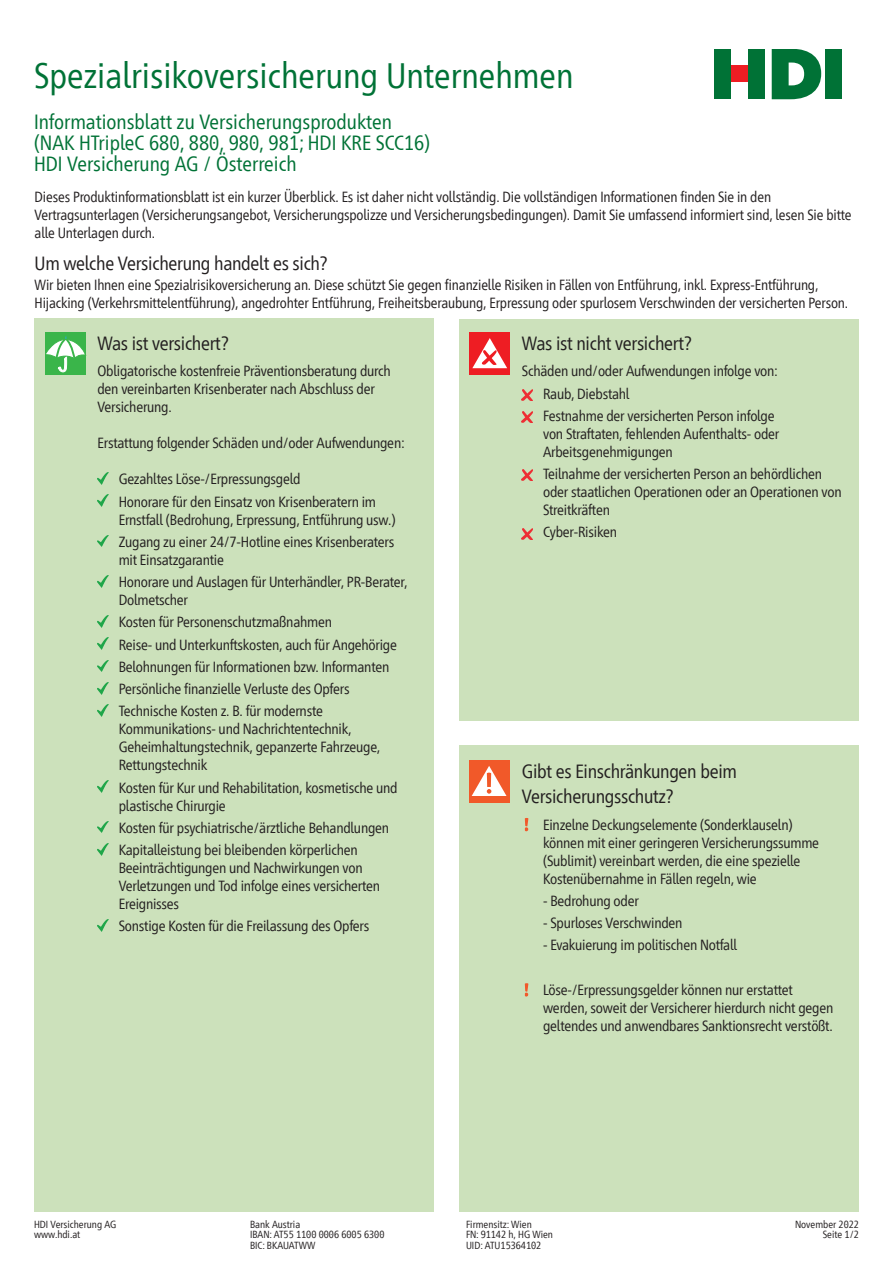
<style>
.page{position:relative;width:893px;height:1263px;background:#fff}
.page>*{position:absolute;margin:0;border:0;box-sizing:border-box;transform-origin:0 0}
.t1{font:36px "HDI Pro Cnd";color:#007236}
.t2{font:21px/21px "HDI Pro Cnd";color:#007236}
.t3{font:19.5px/25.5px "HDI Pro Cnd";letter-spacing:-.015em;color:#231f20}
.t4{font:15px/18px "HDI Pro Cnd";letter-spacing:-.015em;color:#231f20}
.t5{font:10.5px "HDI Pro Cnd";color:#231f20}
</style>
<div class="page">
<div style="left:459px;top:319px;width:400px;height:402px;background:#cce1bb"></div>
<div style="left:34px;top:319px;width:400px;height:893px;background:#cce1bb"></div>
<div style="left:459px;top:745px;width:400px;height:467px;background:#cce1bb"></div>
<svg style="left:97px;top:472px;width:11px;height:12px"></svg>
<svg style="left:97px;top:495px;width:11px;height:12px"></svg>
<svg style="left:97px;top:535px;width:11px;height:12px"></svg>
<svg style="left:97px;top:575px;width:11px;height:12px"></svg>
<svg style="left:97px;top:615px;width:11px;height:12px"></svg>
<svg style="left:97px;top:638px;width:11px;height:12px"></svg>
<svg style="left:97px;top:660px;width:11px;height:12px"></svg>
<svg style="left:97px;top:682px;width:11px;height:12px"></svg>
<svg style="left:97px;top:704px;width:11px;height:12px"></svg>
<svg style="left:97px;top:781px;width:11px;height:12px"></svg>
<svg style="left:97px;top:821px;width:11px;height:12px"></svg>
<svg style="left:97px;top:843px;width:11px;height:12px"></svg>
<svg style="left:97px;top:919px;width:11px;height:12px"></svg>
<svg style="left:522px;top:389px;width:11px;height:11px"></svg>
<svg style="left:522px;top:412px;width:11px;height:10px"></svg>
<svg style="left:522px;top:470px;width:11px;height:11px"></svg>
<svg style="left:522px;top:528px;width:11px;height:11px"></svg>
<svg style="left:525px;top:818px;width:3px;height:13px"></svg>
<svg style="left:525px;top:983px;width:3px;height:13px"></svg>
<div style="left:45px;top:332px;width:41px;height:43px;background:#3ab54a"></div>
<svg style="left:46px;top:336px;width:39px;height:36px"></svg>
<div style="left:469px;top:332px;width:41px;height:43px;background:#ee1d23"></div>
<svg style="left:472px;top:338px;width:35px;height:30px"></svg>
<div style="left:469px;top:760px;width:41px;height:42px;background:#f15929"></div>
<svg style="left:472px;top:766px;width:34px;height:30px"></svg>
<svg style="left:772px;top:49px;width:49px;height:50px"></svg>
<div style="left:825px;top:49px;width:17px;height:50px;background:#007236"></div>
<div style="left:731px;top:66px;width:17px;height:16px;background:#ee1d23"></div>
<div style="left:748px;top:49px;width:17px;height:50px;background:#007236"></div>
<div style="left:714px;top:49px;width:17px;height:50px;background:#007236"></div>
<h1 class="t1" style="left:34px;top:49px;width:541px">Spezialrisikoversicherung Unternehmen</h1>
<h2 class="t2" style="left:34px;top:109px;width:398px">Informationsblatt zu Versicherungsprodukten (NAK HTripleC 680, 880, 980, 981; HDI KRE SCC16)<br>HDI Versicherung AG / Österreich</h2>
<p class="t4" style="left:35px;top:187px;width:819px">Dieses Produktinformationsblatt ist ein kurzer Überblick. Es ist daher nicht vollständig. Die vollständigen Informationen finden Sie in den<br>Vertragsunterlagen (Versicherungsangebot, Versicherungspolizze und Versicherungsbedingungen). Damit Sie umfassend informiert sind, lesen Sie bitte alle Unterlagen durch.</p>
<h3 class="t3" style="left:35px;top:249px;width:294px">Um welche Versicherung handelt es sich?</h3>
<p class="t4" style="left:35px;top:275px;width:815px">Wir bieten Ihnen eine Spezialrisikoversicherung an. Diese schützt Sie gegen finanzielle Risiken in Fällen von Entführung, inkl. Express-Entführung,<br>Hijacking (Verkehrsmittelentführung), angedrohter Entführung, Freiheitsberaubung, Erpressung oder spurlosem Verschwinden der versicherten Person.</p>
<h3 class="t3" style="left:97px;top:329px;width:133px">Was ist versichert?</h3>
<p class="t4" style="left:97px;top:361px;width:295px">Obligatorische kostenfreie Präventionsberatung durch den vereinbarten Krisenberater nach Abschluss der<br>Versicherung.</p>
<p class="t4" style="left:97px;top:433px;width:309px">Erstattung folgender Schäden und/oder Aufwendungen:</p>
<p class="t4" style="left:119px;top:467px;width:259px;line-height:22.2px">Gezahltes Löse-/Erpressungsgeld<br>Honorare für den Einsatz von Krisenberatern im</p>
<p class="t4" style="left:119px;top:507px;width:278px;line-height:22.2px">Ernstfall (Bedrohung, Erpressung, Entführung usw.)<br>Zugang zu einer 24/7-Hotline eines Krisenberaters</p>
<p class="t4" style="left:119px;top:547px;width:290px;line-height:22.2px">mit Einsatzgarantie<br>Honorare und Auslagen für Unterhändler, PR-Berater,</p>
<p class="t4" style="left:119px;top:588px;width:280px;line-height:22.2px">Dolmetscher<br>Kosten für Personenschutzmaßnahmen<br>Reise- und Unterkunftskosten, auch für Angehörige Belohnungen für Informationen bzw. Informanten Persönliche finanzielle Verluste des Opfers Technische Kosten z. B. für modernste</p>
<p class="t4" style="left:119px;top:719px;width:263px">Kommunikations- und Nachrichtentechnik,<br>Geheimhaltungstechnik, gepanzerte Fahrzeuge,<br>Rettungstechnik</p>
<p class="t4" style="left:119px;top:777px;width:280px">Kosten für Kur und Rehabilitation, kosmetische und plastische Chirurgie</p>
<p class="t4" style="left:119px;top:815px;width:272px;line-height:22.2px">Kosten für psychiatrische/ärztliche Behandlungen<br>Kapitalleistung bei bleibenden körperlichen</p>
<p class="t4" style="left:119px;top:858px;width:263px">Beeinträchtigungen und Nachwirkungen von<br>Verletzungen und Tod infolge eines versicherten<br>Ereignisses</p>
<p class="t4" style="left:119px;top:916px;width:252px">Sonstige Kosten für die Freilassung des Opfers</p>
<h3 class="t3" style="left:522px;top:329px;width:172px">Was ist nicht versichert?</h3>
<p class="t4" style="left:543px;top:359px;width:236px;line-height:22.2px;text-indent:-21px">Schäden und/oder Aufwendungen infolge von:<br>Raub, Diebstahl<br>Festnahme der versicherten Person infolge</p>
<p class="t4" style="left:543px;top:423px;width:238px">von Straftaten, fehlenden Aufenthalts- oder<br>Arbeitsgenehmigungen</p>
<p class="t4" style="left:543px;top:464px;width:300px">Teilnahme der versicherten Person an behördlichen oder staatlichen Operationen oder an Operationen von<br>Streitkräften</p>
<p class="t4" style="left:543px;top:522px;width:76px">Cyber-Risiken</p>
<h3 class="t3" style="left:522px;top:756px;width:217px">Gibt es Einschränkungen beim<br>Versicherungsschutz?</h3>
<p class="t4" style="left:543px;top:814px;width:278px">Einzelne Deckungselemente (Sonderklauseln) können mit einer geringeren Versicherungssumme (Sublimit) vereinbart werden, die eine spezielle Kostenübernahme in Fällen regeln, wie</p>
<p class="t4" style="left:543px;top:890px;width:97px">- Bedrohung oder</p>
<p class="t4" style="left:543px;top:913px;width:141px">- Spurloses Verschwinden</p>
<p class="t4" style="left:543px;top:935px;width:196px">- Evakuierung im politischen Notfall</p>
<p class="t4" style="left:543px;top:979px;width:292px">Löse-/Erpressungsgelder können nur erstattet werden, soweit der Versicherer hierdurch nicht gegen geltendes und anwendbares Sanktionsrecht verstößt.</p>
<p class="t5" style="left:34px;top:1216px;width:84px">HDI Versicherung AG</p>
<p class="t5" style="left:250px;top:1216px;width:52px">Bank Austria</p>
<p class="t5" style="left:466px;top:1216px;width:67px">Firmensitz: Wien</p>
<p class="t5" style="left:795px;top:1216px;width:65px">November 2022</p>
<p class="t5" style="left:34px;top:1227px;width:48px">www.hdi.at</p>
<p class="t5" style="left:250px;top:1227px;width:136px">IBAN: AT55 1100 0006 6005 6300</p>
<p class="t5" style="left:466px;top:1227px;width:89px">FN: 91142 h, HG Wien</p>
<p class="t5" style="left:823px;top:1227px;width:38px">Seite 1/2</p>
<p class="t5" style="left:250px;top:1237px;width:67px">BIC: BKAUATWW</p>
<p class="t5" style="left:466px;top:1237px;width:77px">UID: ATU15364102</p>
</div>
